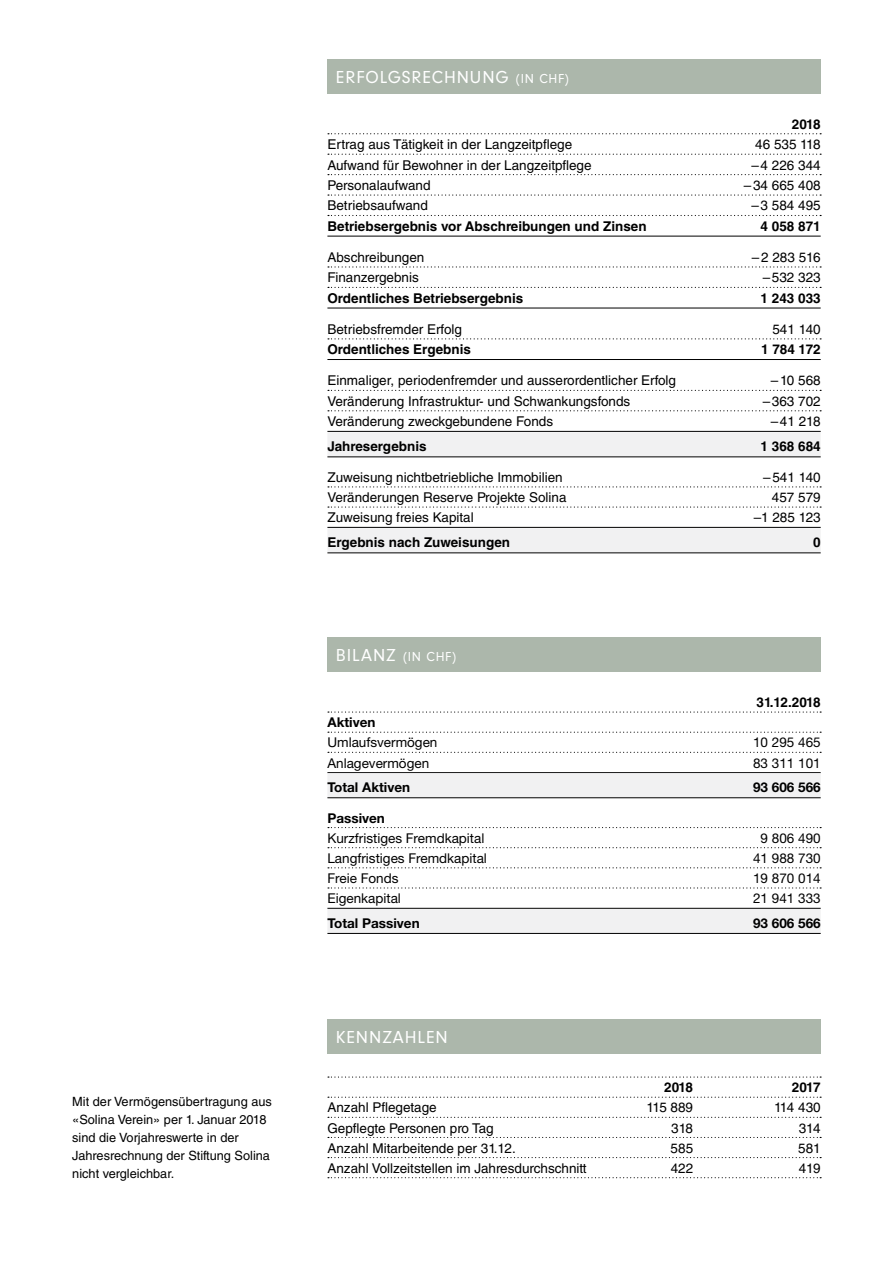
<style>
.page{position:relative;width:893px;height:1263px;background:#fff}
.page>*{position:absolute;margin:0;border:0;box-sizing:border-box;transform-origin:0 0}
.t1{font:18px "Neuzeit Gro";letter-spacing:.05em;color:#fff}
.t2{font:13.5px "Helvetica LT Std";color:#000}
.t3{font:700 13.5px "Helvetica LT Std";color:#000}
.t4{font:13.5px "Helvetica Neue";color:#000}
.t5{font:700 13.5px "Helvetica Neue";color:#000}
.t6{font:13.5px "Neuzeit Gro";color:#fff}
.t7{font:12.75px/18px "Helvetica LT Std";color:#000}
.s1{font-size:13.5px}
.s2{font-size:18px}
</style>
<div class="page">
<svg style="left:328px;top:133px;width:493px;height:1px"></svg>
<svg style="left:328px;top:154px;width:493px;height:1px"></svg>
<svg style="left:328px;top:174px;width:493px;height:1px"></svg>
<svg style="left:328px;top:194px;width:493px;height:2px"></svg>
<svg style="left:328px;top:215px;width:493px;height:1px"></svg>
<hr style="left:327px;top:236px;width:494px;height:1px;background:#000">
<svg style="left:328px;top:266px;width:493px;height:2px"></svg>
<svg style="left:328px;top:287px;width:493px;height:1px"></svg>
<hr style="left:327px;top:308px;width:494px;height:1px;background:#000">
<svg style="left:328px;top:338px;width:493px;height:1px"></svg>
<hr style="left:327px;top:359px;width:494px;height:1px;background:#000">
<svg style="left:328px;top:390px;width:493px;height:1px"></svg>
<svg style="left:328px;top:410px;width:493px;height:1px"></svg>
<hr style="left:327px;top:431px;width:494px;height:1px;background:#000">
<div style="left:327px;top:432px;width:494px;height:24px;background:#f1f1f2"></div>
<hr style="left:327px;top:456px;width:494px;height:1px;background:#000">
<svg style="left:328px;top:486px;width:493px;height:1px"></svg>
<svg style="left:328px;top:506px;width:493px;height:2px"></svg>
<hr style="left:327px;top:527px;width:494px;height:1px;background:#000">
<div style="left:327px;top:528px;width:494px;height:24px;background:#f1f1f2"></div>
<hr style="left:327px;top:552px;width:494px;height:1px;background:#000">
<div style="left:327px;top:60px;width:494px;height:34px;background:#acb7ab"></div>
<div style="left:327px;top:638px;width:494px;height:34px;background:#acb7ab"></div>
<div style="left:327px;top:1020px;width:494px;height:34px;background:#acb7ab"></div>
<svg style="left:328px;top:711px;width:493px;height:2px"></svg>
<svg style="left:328px;top:732px;width:493px;height:1px"></svg>
<svg style="left:328px;top:752px;width:493px;height:1px"></svg>
<hr style="left:327px;top:772px;width:494px;height:1px;background:#000">
<div style="left:327px;top:773px;width:494px;height:24px;background:#f1f1f2"></div>
<hr style="left:327px;top:797px;width:494px;height:1px;background:#000">
<svg style="left:328px;top:827px;width:493px;height:1px"></svg>
<svg style="left:328px;top:847px;width:493px;height:1px"></svg>
<svg style="left:328px;top:867px;width:493px;height:1px"></svg>
<svg style="left:328px;top:887px;width:493px;height:1px"></svg>
<hr style="left:327px;top:908px;width:494px;height:1px;background:#000">
<div style="left:327px;top:909px;width:494px;height:24px;background:#f1f1f2"></div>
<hr style="left:327px;top:933px;width:494px;height:1px;background:#000">
<svg style="left:328px;top:1076px;width:493px;height:2px"></svg>
<svg style="left:328px;top:1097px;width:493px;height:1px"></svg>
<svg style="left:328px;top:1117px;width:493px;height:1px"></svg>
<svg style="left:328px;top:1137px;width:493px;height:1px"></svg>
<svg style="left:328px;top:1157px;width:493px;height:1px"></svg>
<svg style="left:328px;top:1177px;width:493px;height:1px"></svg>
<p class="t7" style="left:72px;top:1092px;width:201px">Mit der Vermögensübertragung aus «Solina Verein» per 1. Januar 2018 sind die Vorjahreswerte in der<br>Jahresrechnung der Stiftung Solina nicht vergleichbar.</p>
<h1 class="t1" style="left:336px;top:67px;width:235px">ERFOLGSRECHNUNG <span class="s1">(IN CHF)</span></h1>
<p class="t3" style="left:792px;top:116px;width:30px">2018</p>
<p class="t2" style="left:327px;top:137px;width:246px">Ertrag aus Tätigkeit in der Langzeitpflege</p>
<p class="t2" style="left:755px;top:137px;width:67px">46 535 118</p>
<p class="t2" style="left:327px;top:157px;width:266px">Aufwand für Bewohner in der Langzeitpflege</p>
<p class="t2" style="left:751px;top:157px;width:71px">–4 226 344</p>
<p class="t2" style="left:327px;top:177px;width:105px">Personalaufwand</p>
<p class="t2" style="left:744px;top:177px;width:78px">–34 665 408</p>
<p class="t2" style="left:327px;top:198px;width:102px">Betriebsaufwand</p>
<p class="t2" style="left:751px;top:198px;width:71px">–3 584 495</p>
<p class="t3" style="left:327px;top:218px;width:321px">Betriebsergebnis vor Abschreibungen und Zinsen</p>
<p class="t3" style="left:761px;top:218px;width:62px">4 058 871</p>
<p class="t2" style="left:327px;top:249px;width:99px">Abschreibungen</p>
<p class="t2" style="left:752px;top:249px;width:70px">–2 283 516</p>
<p class="t2" style="left:327px;top:270px;width:93px">Finanzergebnis</p>
<p class="t2" style="left:763px;top:270px;width:59px">–532 323</p>
<p class="t3" style="left:327px;top:290px;width:197px">Ordentliches Betriebsergebnis</p>
<p class="t3" style="left:761px;top:290px;width:62px">1 243 033</p>
<p class="t2" style="left:327px;top:321px;width:136px">Betriebsfremder Erfolg</p>
<p class="t2" style="left:772px;top:321px;width:50px">541 140</p>
<p class="t3" style="left:327px;top:341px;width:145px">Ordentliches Ergebnis</p>
<p class="t3" style="left:761px;top:341px;width:61px">1 784 172</p>
<p class="t2" style="left:327px;top:373px;width:350px">Einmaliger, periodenfremder und ausserordentlicher Erfolg</p>
<p class="t2" style="left:771px;top:373px;width:51px">–10 568</p>
<p class="t2" style="left:327px;top:393px;width:304px">Veränderung Infrastruktur- und Schwankungsfonds</p>
<p class="t2" style="left:763px;top:393px;width:59px">–363 702</p>
<p class="t2" style="left:327px;top:414px;width:227px">Veränderung zweckgebundene Fonds</p>
<p class="t2" style="left:771px;top:414px;width:51px">–41 218</p>
<p class="t3" style="left:327px;top:438px;width:101px">Jahresergebnis</p>
<p class="t3" style="left:761px;top:438px;width:62px">1 368 684</p>
<p class="t2" style="left:327px;top:469px;width:237px">Zuweisung nichtbetriebliche Immobilien</p>
<p class="t2" style="left:763px;top:469px;width:59px">–541 140</p>
<p class="t2" style="left:327px;top:489px;width:241px">Veränderungen Reserve Projekte Solina</p>
<p class="t2" style="left:772px;top:489px;width:50px">457 579</p>
<p class="t2" style="left:327px;top:510px;width:148px">Zuweisung freies Kapital</p>
<p class="t2" style="left:754px;top:510px;width:69px">–1 285 123</p>
<p class="t3" style="left:327px;top:534px;width:184px">Ergebnis nach Zuweisungen</p>
<p class="t3" style="left:813px;top:534px;width:9px">0</p>
<p class="t6" style="left:336px;top:649px;width:122px"><span class="s2">BILANZ</span> (IN CHF)</p>
<p class="t3" style="left:756px;top:694px;width:66px">31.12.2018</p>
<p class="t5" style="left:327px;top:714px;width:50px">Aktiven</p>
<p class="t4" style="left:327px;top:734px;width:112px">Umlaufsvermögen</p>
<p class="t4" style="left:753px;top:734px;width:69px">10 295 465</p>
<p class="t4" style="left:327px;top:755px;width:103px">Anlagevermögen</p>
<p class="t4" style="left:753px;top:755px;width:69px">83 311 101</p>
<p class="t5" style="left:327px;top:779px;width:84px">Total Aktiven</p>
<p class="t5" style="left:753px;top:779px;width:69px">93 606 566</p>
<p class="t5" style="left:327px;top:809px;width:59px">Passiven</p>
<p class="t4" style="left:327px;top:830px;width:159px">Kurzfristiges Fremdkapital</p>
<p class="t4" style="left:761px;top:830px;width:62px">9 806 490</p>
<p class="t4" style="left:327px;top:850px;width:161px">Langfristiges Fremdkapital</p>
<p class="t4" style="left:753px;top:850px;width:69px">41 988 730</p>
<p class="t4" style="left:327px;top:870px;width:73px">Freie Fonds</p>
<p class="t4" style="left:753px;top:870px;width:69px">19 870 014</p>
<p class="t4" style="left:327px;top:890px;width:75px">Eigenkapital</p>
<p class="t4" style="left:753px;top:890px;width:69px">21 941 333</p>
<p class="t5" style="left:327px;top:914px;width:94px">Total Passiven</p>
<p class="t5" style="left:753px;top:914px;width:69px">93 606 566</p>
<h1 class="t1" style="left:336px;top:1027px;width:113px">KENNZAHLEN</h1>
<p class="t3" style="left:664px;top:1079px;width:30px">2018</p>
<p class="t3" style="left:792px;top:1079px;width:30px">2017</p>
<p class="t2" style="left:327px;top:1100px;width:111px">Anzahl Pflegetage</p>
<p class="t2" style="left:646px;top:1100px;width:48px">115 889</p>
<p class="t2" style="left:774px;top:1100px;width:48px">114 430</p>
<p class="t2" style="left:327px;top:1120px;width:168px">Gepflegte Personen pro Tag</p>
<p class="t2" style="left:671px;top:1120px;width:23px">318</p>
<p class="t2" style="left:799px;top:1120px;width:23px">314</p>
<p class="t2" style="left:327px;top:1140px;width:190px">Anzahl Mitarbeitende per 31.12.</p>
<p class="t2" style="left:671px;top:1140px;width:24px">585</p>
<p class="t2" style="left:798px;top:1140px;width:24px">581</p>
<p class="t2" style="left:327px;top:1160px;width:261px">Anzahl Vollzeitstellen im Jahresdurchschnitt</p>
<p class="t2" style="left:671px;top:1160px;width:24px">422</p>
<p class="t2" style="left:799px;top:1160px;width:23px">419</p>
</div>
